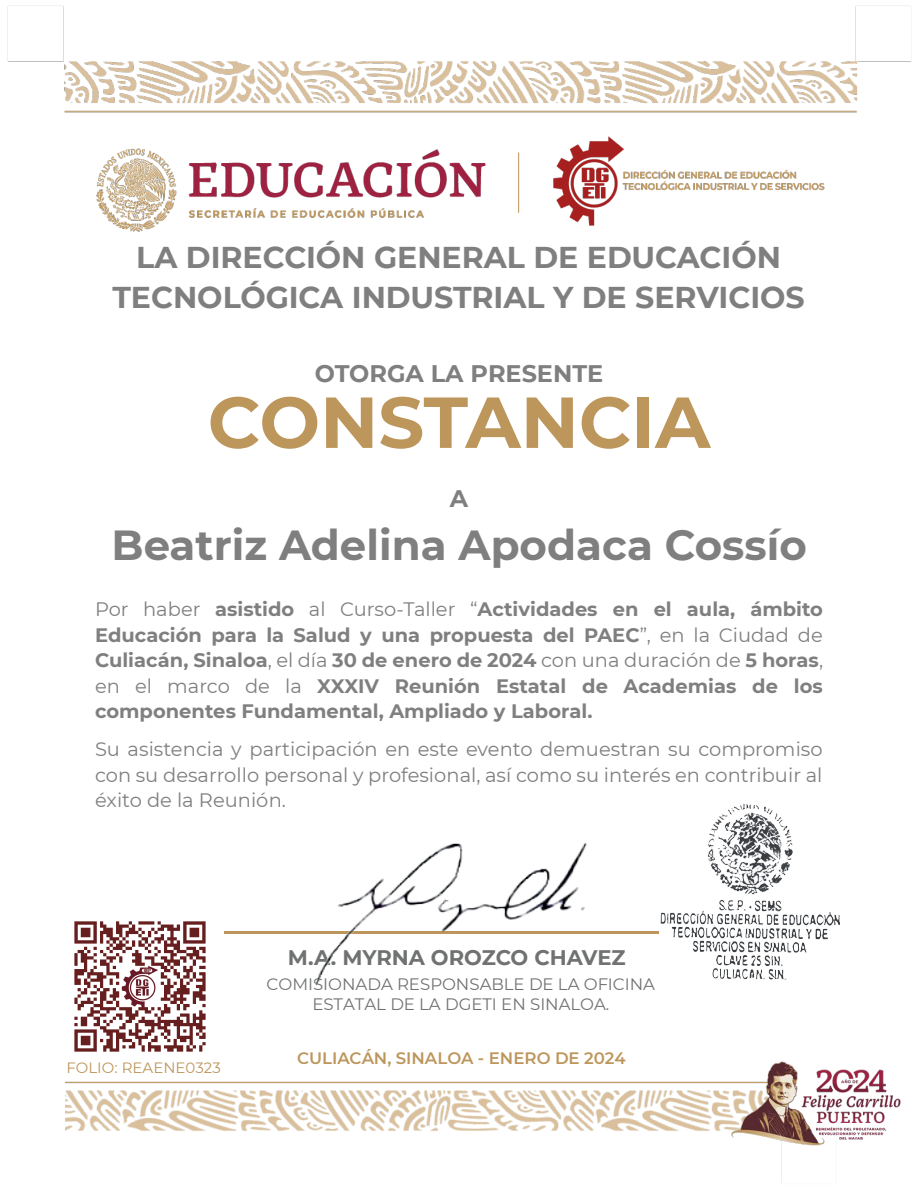
<style>
.page{position:relative;width:918px;height:1188px;background:#fff}
.page>*{position:absolute;margin:0;border:0;box-sizing:border-box;transform-origin:0 0}
.t1{font:700 72px "Montserrat";color:#bd965b}
.t2{font:700 42px "Montserrat";color:#7f7f7f}
.t3{font:700 30px/39.5px "Montserrat";color:#7f7f7f;text-align:center}
.t4{font:700 24px "Montserrat";color:#7f7f7f}
.t5{font:700 21px "Montserrat";letter-spacing:-.005em;color:#707271}
.t6{font:700 19.5px/25.7px "Montserrat";color:#7f7f7f;text-align:justify}
.t7{font:19.5px/25.5px "Montserrat";color:#7f7f7f;text-align:justify}
.t8{font:16.5px/20.1px "Montserrat";color:#707271;text-align:center}
.t9{font:600 16.5px "Montserrat";color:#bd965c}
.t10{font:15px "Montserrat";color:#bd965c}
.s1{font-weight:400}
</style>
<div class="page">
<img style="left:7px;top:5px;width:905px;height:108px">
<img style="left:65px;top:1081px;width:717px;height:102px">
<img style="left:730px;top:1061px;width:171px;height:90px">
<img style="left:553px;top:136px;width:272px;height:90px">
<img style="left:96px;top:148px;width:390px;height:84px">
<hr style="left:518px;top:153px;width:1px;height:60px;background:#bc945a">
<hr style="left:225px;top:932px;width:434px;height:2px;background:#bd965c">
<img style="left:74px;top:921px;width:132px;height:131px">
<img style="left:272px;top:842px;width:337px;height:144px">
<img style="left:656px;top:804px;width:184px;height:176px">
<h3 class="t3" style="left:112px;top:237px;width:694px">LA DIRECCIÓN GENERAL DE EDUCACIÓN<br>TECNOLÓGICA INDUSTRIAL Y DE SERVICIOS</h3>
<p class="t4" style="left:315px;top:356px;width:290px">OTORGA LA PRESENTE</p>
<h1 class="t1" style="left:208px;top:370px;width:504px">CONSTANCIA</h1>
<p class="t4" style="left:450px;top:482px;width:20px">A</p>
<h2 class="t2" style="left:112px;top:515px;width:697px">Beatriz Adelina Apodaca Cossío</h2>
<p class="t6" style="left:95px;top:595px;width:730px"><span class="s1">Por haber</span> asistido <span class="s1">al Curso-Taller “</span>Actividades en el aula, ámbito Educación para la Salud y una propuesta del PAEC<span class="s1">”, en la Ciudad de </span>Culiacán, Sinaloa<span class="s1">, el día</span> 30 de enero de 2024 <span class="s1">con una duración de</span> 5 horas<span class="s1">, en el marco de la</span> XXXIV Reunión Estatal de Academias de los componentes Fundamental, Ampliado y Laboral.</p>
<p class="t7" style="left:95px;top:736px;width:729px">Su asistencia y participación en este evento demuestran su compromiso con su desarrollo personal y profesional, así como su interés en contribuir al éxito de la Reunión.</p>
<p class="t10" style="left:66px;top:1058px;width:156px">FOLIO: REAENE0323</p>
<p class="t5" style="left:288px;top:942px;width:339px">M.A. MYRNA OROZCO CHAVEZ</p>
<p class="t8" style="left:267px;top:973px;width:390px">COMISIONADA RESPONSABLE DE LA OFICINA<br>ESTATAL DE LA DGETI EN SINALOA.</p>
<p class="t9" style="left:297px;top:1047px;width:330px">CULIACÁN, SINALOA - ENERO DE 2024</p>
</div>
